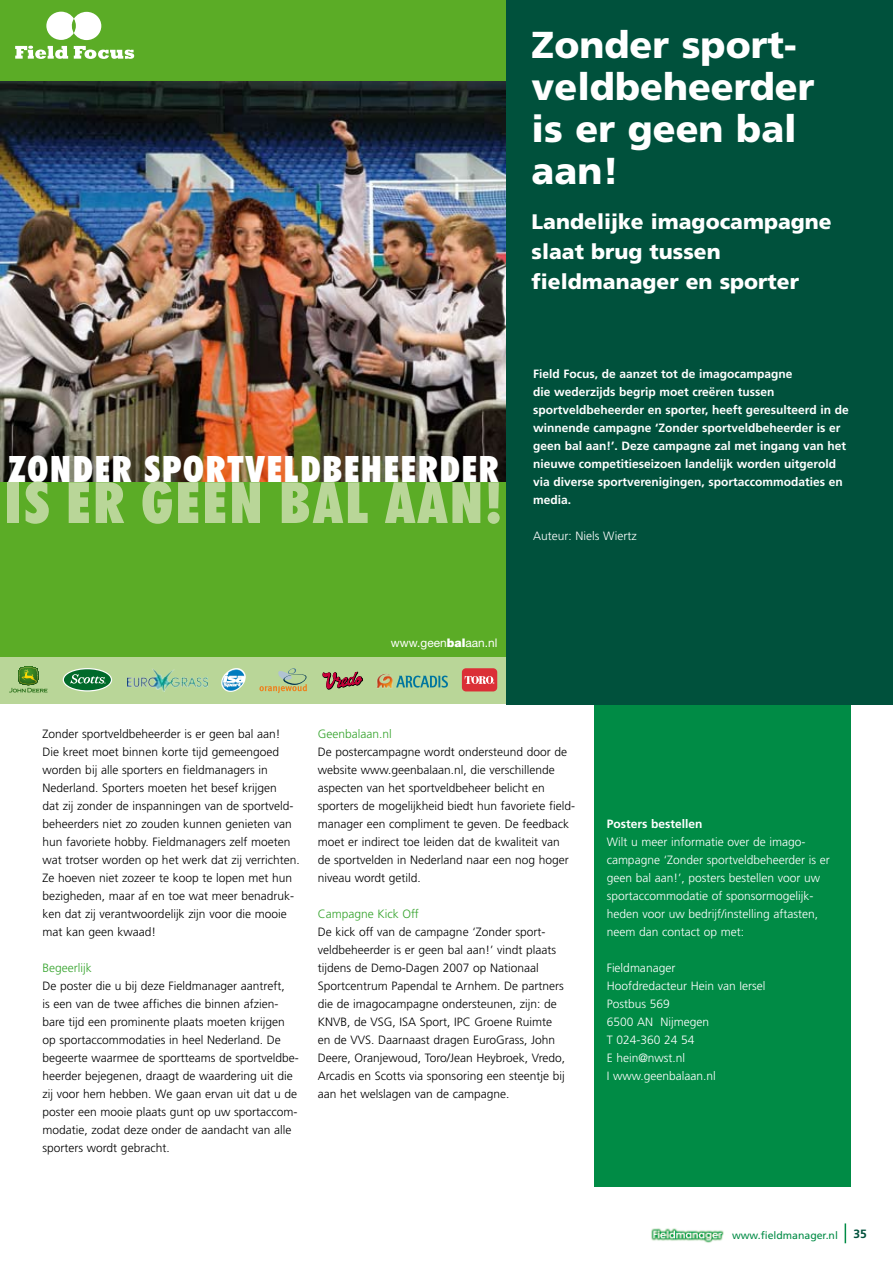
<style>
.page{position:relative;width:893px;height:1263px;background:#fff}
.page>*{position:absolute;margin:0;border:0;box-sizing:border-box;transform-origin:0 0}
.t1{font:900 condensed 57.15px "Futura BT";letter-spacing:.05em;color:#b9d698}
.t2{font:900 37.5px/42px "Frutiger";color:#fff}
.t3{font:900 condensed 36.45px "Futura BT";letter-spacing:.05em;color:#fff}
.t4{font:900 21px/30px "Frutiger";color:#fff}
.t5{font:300 12px/18px "Frutiger";color:#000}
.t6{font:700 12px/18px "Frutiger";color:#fff}
.t7{font:300 12px/18px "Frutiger";color:#fff}
.t8{font:300 12px "Frutiger";color:#35a32c}
.t9{font:700 12px "Frutiger";color:#00513c}
.t10{font:11.85px "Helvetica Neue";color:#fff}
.t11{font:10.5px "Frutiger";color:#008b45}
.s1{font-size:54.3px}
.s2{font-weight:900}
</style>
<div class="page">
<svg style="left:845px;top:1223px;width:1px;height:20px"></svg>
<img style="left:651px;top:1228px;width:73px;height:15px">
<div style="left:1px;top:657px;width:505px;height:47px;background:#b9d698"></div>
<img style="left:1px;top:81px;width:505px;height:401px">
<div style="left:1px;top:0;width:505px;height:81px;background:#5bac26"></div>
<div style="left:1px;top:482px;width:505px;height:175px;background:#5bac26"></div>
<svg style="left:15px;top:46px;width:53px;height:13px"></svg>
<svg style="left:74px;top:46px;width:60px;height:13px"></svg>
<svg style="left:46px;top:12px;width:55px;height:28px"></svg>
<svg style="left:9px;top:666px;width:39px;height:26px"></svg>
<svg style="left:63px;top:668px;width:49px;height:23px"></svg>
<div style="left:64px;top:669px;width:47px;height:21px;background:#006a2a;border-radius:50%"></div>
<svg style="left:70px;top:674px;width:36px;height:10px"></svg>
<img style="left:127px;top:668px;width:80px;height:23px">
<svg style="left:259px;top:668px;width:48px;height:25px"></svg>
<svg style="left:322px;top:672px;width:40px;height:17px"></svg>
<svg style="left:221px;top:668px;width:25px;height:24px"></svg>
<img style="left:222px;top:669px;width:22px;height:22px">
<div style="left:462px;top:668px;width:35px;height:23px;background:#db2f36;border-radius:4px"></div>
<svg style="left:465px;top:676px;width:29px;height:8px"></svg>
<svg style="left:396px;top:676px;width:52px;height:12px"></svg>
<img style="left:376px;top:673px;width:17px;height:15px">
<div style="left:594px;top:704px;width:256px;height:482px;background:#008b45"></div>
<div style="left:506px;top:0;width:387px;height:704px;background:#00513c"></div>
<h3 class="t3" style="left:8px;top:447px;width:492px">ZONDER SPORTVELDBEHEERDER</h3>
<h1 class="t1" style="left:5px;top:468px;width:498px">IS ER GEEN BAL AAN<span class="s1">!</span></h1>
<h2 class="t2" style="left:532px;top:23px;width:284px">Zonder sport&shy;veldbeheerder is er geen bal aan!</h2>
<h3 class="t4" style="left:532px;top:207px;width:302px">Landelijke imagocampagne slaat brug tussen fieldmanager en sporter</h3>
<p class="t6" style="left:533px;top:365px;width:317px">Field Focus, de aanzet tot de imagocampagne<br>die wederzijds begrip moet creëren tussen sportveldbeheerder en sporter, heeft geresulteerd in de winnende campagne ‘Zonder sportveldbeheerder is er geen bal aan!’. Deze campagne zal met ingang van het nieuwe competitieseizoen landelijk worden uitgerold via diverse sportverenigingen, sportaccommodaties en media.</p>
<p class="t7" style="left:533px;top:527px;width:105px">Auteur: Niels Wiertz</p>
<p class="t10" style="left:391px;top:635px;width:108px">www.geen<span class="s2">bal</span>aan.nl</p>
<p class="t5" style="left:43px;top:725px;width:259px">Zonder sportveldbeheerder is er geen bal aan!<br>Die kreet moet binnen korte tijd gemeengoed worden bij alle sporters en fieldmanagers in Nederland. Sporters moeten het besef krijgen<br>dat zij zonder de inspanningen van de sportveld&shy;beheerders niet zo zouden kunnen genieten van hun favoriete hobby. Fieldmanagers zelf moeten wat trotser worden op het werk dat zij verrichten.<br>Ze hoeven niet zozeer te koop te lopen met hun bezigheden, maar af en toe wat meer benadruk&shy;ken dat zij verantwoordelijk zijn voor die mooie mat kan geen kwaad!</p>
<p class="t8" style="left:43px;top:961px;width:51px">Begeerlijk</p>
<p class="t5" style="left:43px;top:977px;width:258px">De poster die u bij deze Fieldmanager aantreft,<br>is een van de twee affiches die binnen afzien&shy;bare tijd een prominente plaats moeten krijgen op sportaccommodaties in heel Nederland. De begeerte waarmee de sportteams de sportveldbe&shy;heerder bejegenen, draagt de waardering uit die zij voor hem hebben. We gaan ervan uit dat u de poster een mooie plaats gunt op uw sportaccom&shy;modatie, zodat deze onder de aandacht van alle sporters wordt gebracht.</p>
<p class="t8" style="left:318px;top:727px;width:76px">Geenbalaan.nl</p>
<p class="t5" style="left:318px;top:743px;width:259px">De postercampagne wordt ondersteund door de website www.geenbalaan.nl, die verschillende aspecten van het sportveldbeheer belicht en sporters de mogelijkheid biedt hun favoriete field&shy;manager een compliment te geven. De feedback moet er indirect toe leiden dat de kwaliteit van de sportvelden in Nederland naar een nog hoger niveau wordt getild.</p>
<p class="t8" style="left:318px;top:907px;width:103px">Campagne Kick Off</p>
<p class="t5" style="left:318px;top:923px;width:249px">De kick off van de campagne ‘Zonder sport&shy;veldbeheerder is er geen bal aan!’ vindt plaats tijdens de Demo-Dagen 2007 op Nationaal Sportcentrum Papendal te Arnhem. De partners die de imagocampagne ondersteunen, zijn: de KNVB, de VSG, ISA Sport, IPC Groene Ruimte en de VVS. Daarnaast dragen EuroGrass, John Deere, Oranjewoud, Toro/Jean Heybroek, Vredo, Arcadis en Scotts via sponsoring een steentje bij aan het welslagen van de campagne.</p>
<p class="t6" style="left:607px;top:815px;width:97px">Posters bestellen</p>
<p class="t7" style="left:607px;top:833px;width:225px">Wilt u meer informatie over de imago&shy;campagne ‘Zonder sportveldbeheerder is er geen bal aan!’, posters bestellen voor uw sportaccommodatie of sponsormogelijk&shy;heden voor uw bedrijf/instelling aftasten, neem dan contact op met:</p>
<p class="t7" style="left:607px;top:959px;width:160px">Fieldmanager<br>Hoofdredacteur Hein van Iersel<br>Postbus 569<br>6500 AN Nijmegen<br>T 024-360 24 54<br>E hein@nwst.nl<br>I www.geenbalaan.nl</p>
<p class="t11" style="left:732px;top:1229px;width:107px">www.fieldmanager.nl</p>
<p class="t9" style="left:853px;top:1227px;width:15px">35</p>
</div>
